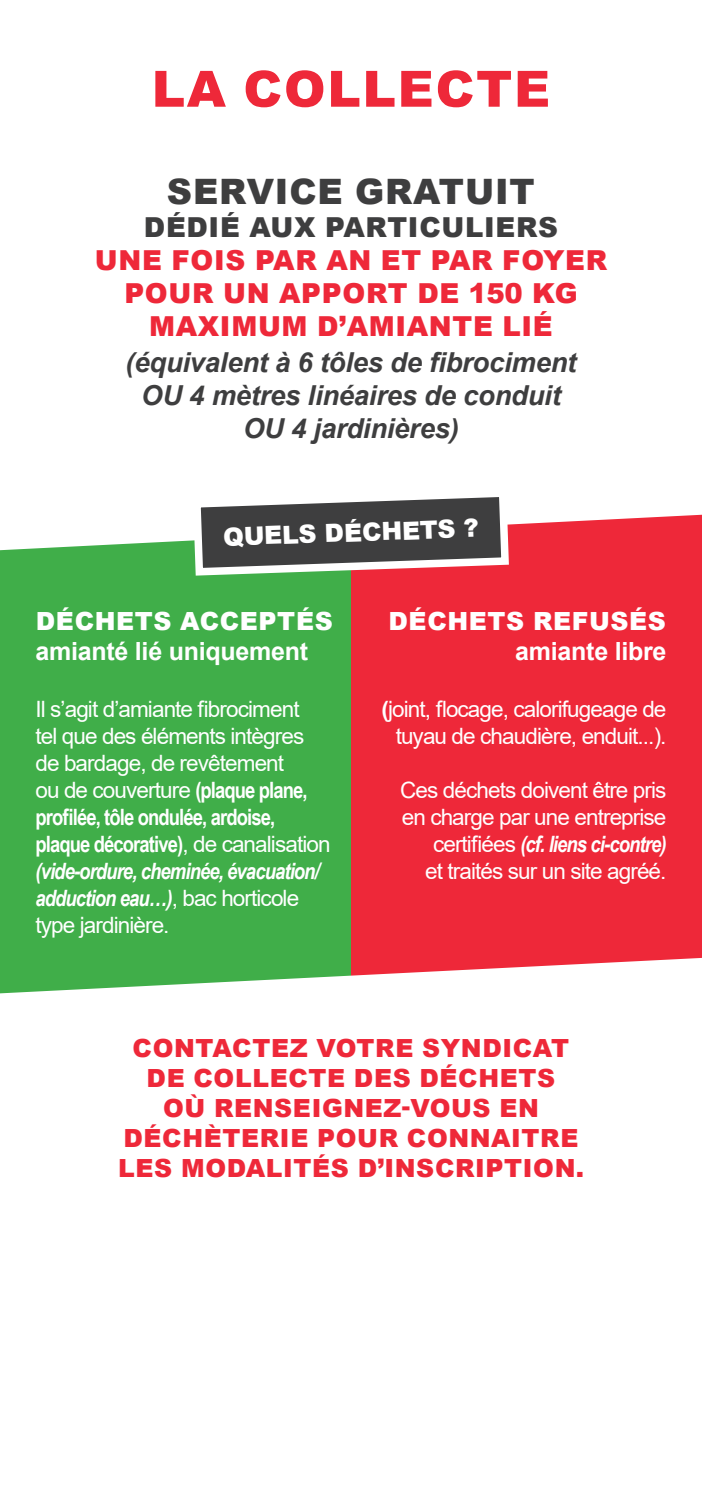
<style>
.page{position:relative;width:702px;height:1489px;background:#fff}
.page>*{position:absolute;margin:0;border:0;box-sizing:border-box;transform-origin:0 0}
.t1{font:900 50px "Arial";letter-spacing:.035em;color:#ee2839}
.t2{font:900 35px "Arial";letter-spacing:.025em;color:#3e3e3f}
.t3{font:italic 700 27.5px/33px "Arial";letter-spacing:-.01em;color:#3e3e3f;text-align:center}
.t4{font:900 27.5px/33px "Arial";letter-spacing:.025em;color:#ee2839;text-align:center}
.t5{font:900 27.5px "Arial";letter-spacing:.025em;color:#3e3e3f}
.t6{font:900 25px/30px "Arial";letter-spacing:.025em;color:#ee2839;text-align:center}
.t7{font:900 25px "Arial";letter-spacing:.025em;color:#fff}
.t8{font:700 25px "Arial";letter-spacing:-.01em;color:#fff}
.t9{font:22.5px/27px "Arial";letter-spacing:-.04em;color:#fff}
.t10{font:italic 700 22.5px/27px "Arial Narrow";letter-spacing:-.04em;color:#fff}
.s1{font-family:"Arial Narrow";font-weight:700}
.s2{font-style:normal}
.s3{font-family:"Arial";font-weight:400;font-style:normal}
.s4{font-weight:700}
</style>
<div class="page">
<div style="left:351px;top:514px;width:351px;height:461px;background:#ee2839"></div>
<div style="left:0;top:540px;width:351px;height:453px;background:#40ae49"></div>
<svg style="left:189px;top:497px;width:323px;height:82px"></svg>
<h1 class="t1" style="left:152px;top:53px;width:400px">LA COLLECTE</h1>
<h2 class="t2" style="left:167px;top:165px;width:369px">SERVICE GRATUIT</h2>
<p class="t5" style="left:144px;top:207px;width:415px">DÉDIÉ AUX PARTICULIERS</p>
<p class="t4" style="left:95px;top:242px;width:513px">UNE FOIS PAR AN ET PAR FOYER<br>POUR UN APPORT DE 150 KG<br>MAXIMUM D’AMIANTE LIÉ</p>
<p class="t3" style="left:126px;top:346px;width:452px">(équivalent à 6 tôles de fibrociment<br>OU 4 mètres linéaires de conduit<br>OU 4 jardinières)</p>
<p class="t7" style="left:222px;top:519px;width:257px;rotate:-2deg">QUELS DÉCHETS ?</p>
<p class="t7" style="left:36px;top:603px;width:298px">DÉCHETS ACCEPTÉS</p>
<p class="t8" style="left:35px;top:633px;width:274px">amianté lié uniquement</p>
<p class="t9" style="left:35px;top:695px;width:274px">Il s’agit d’amiante fibrociment tel que des éléments intègres de bardage, de revêtement ou de couverture <span class="s1">(plaque plane,</span></p>
<p class="t10" style="left:35px;top:802px;width:297px"><span class="s2">profilée, tôle ondulée, ardoise, plaque décorative)</span><span class="s3">, de canalisation </span>(vide-ordure, cheminée, évacuation/ adduction eau…)<span class="s3">, bac horticole</span></p>
<p class="t9" style="left:35px;top:911px;width:136px">type jardinière.</p>
<p class="t7" style="left:388px;top:602px;width:279px">DÉCHETS REFUSÉS</p>
<p class="t8" style="left:515px;top:633px;width:153px">amiante libre</p>
<p class="t9" style="left:381px;top:695px;width:286px;text-align:right"><span class="s4">(</span>joint, flocage, calorifugeage de tuyau de chaudière, enduit...).</p>
<p class="t9" style="left:400px;top:776px;width:268px">Ces déchets doivent être pris en charge par une entreprise</p>
<p class="t10" style="left:433px;top:829px;width:235px"><span class="s3">certifiées</span> (cf. liens ci-contre)</p>
<p class="t9" style="left:425px;top:857px;width:243px">et traités sur un site agréé.</p>
<p class="t6" style="left:118px;top:1032px;width:467px">CONTACTEZ VOTRE SYNDICAT<br>DE COLLECTE DES DÉCHETS<br>OÙ RENSEIGNEZ-VOUS EN<br>DÉCHÈTERIE POUR CONNAITRE<br>LES MODALITÉS D’INSCRIPTION.</p>
</div>
